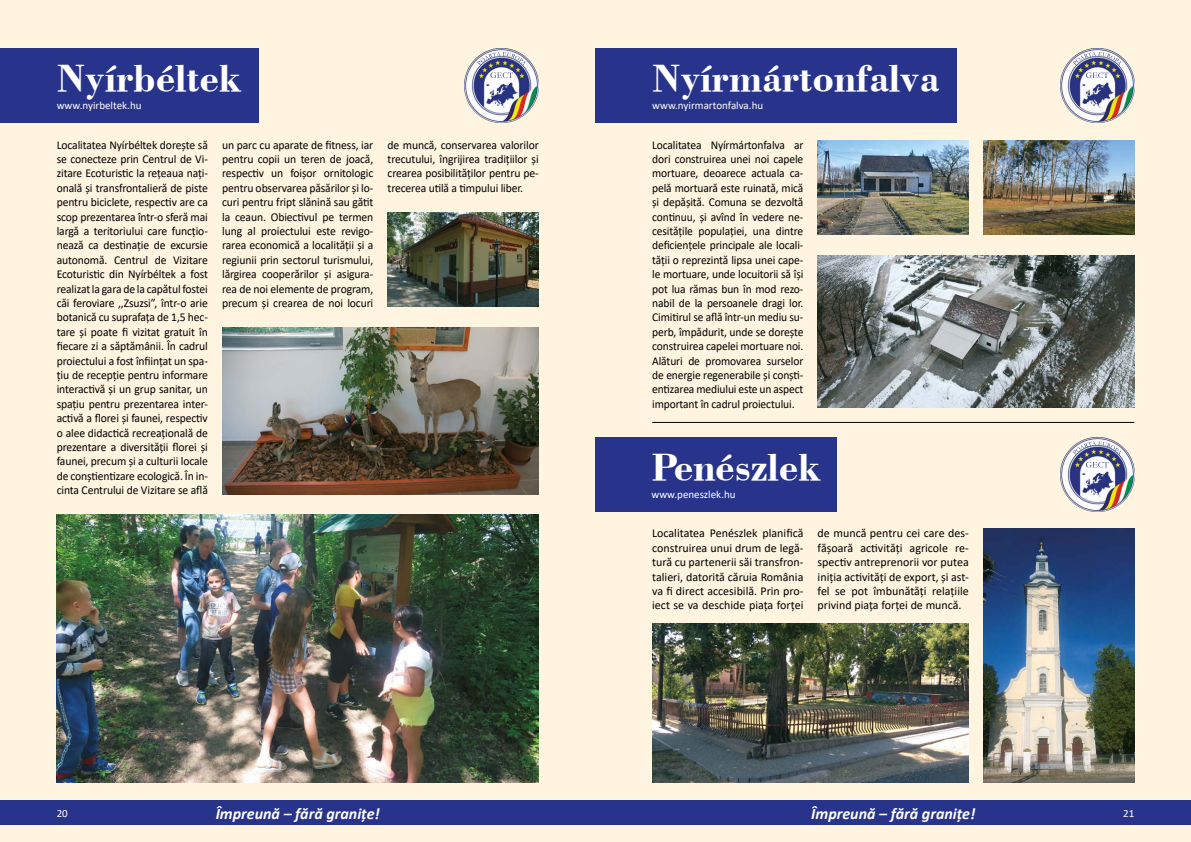
<style>
.page{position:relative;width:1191px;height:842px;background:#fff4e0}
.page>*{position:absolute;margin:0;border:0;box-sizing:border-box;transform-origin:0 0}
.t1{font:700 40px "Bodoni PFL";color:#fff}
.t2{font:italic 700 16px "Calibri";color:#fff}
.t3{font:12px/14.4px "Calibri";letter-spacing:-.01em;color:#000;text-align:justify}
.t4{font:12px/14.4px "Calibri";letter-spacing:-.01em;color:#000;text-align:justify;scale:.96 1}
.t5{font:11px "Calibri";color:#fff}
</style>
<div class="page">
<div style="left:595px;top:801px;width:596px;height:24px;background:#28348b"></div>
<div style="left:0;top:801px;width:595px;height:24px;background:#28348b"></div>
<div style="left:0;top:48px;width:258px;height:75px;background:#28348b"></div>
<img style="left:387px;top:212px;width:152px;height:95px">
<img style="left:222px;top:327px;width:317px;height:167px">
<img style="left:57px;top:515px;width:482px;height:267px">
<div style="left:595px;top:438px;width:242px;height:74px;background:#28348b"></div>
<div style="left:595px;top:48px;width:361px;height:75px;background:#28348b"></div>
<img style="left:817px;top:140px;width:152px;height:95px">
<img style="left:983px;top:140px;width:151px;height:95px">
<img style="left:817px;top:256px;width:317px;height:152px">
<hr style="left:652px;top:422px;width:482px;height:1px;background:#000">
<img style="left:983px;top:529px;width:151px;height:253px">
<img style="left:652px;top:624px;width:317px;height:158px">
<img style="left:465px;top:48px;width:74px;height:74px">
<svg style="left:477px;top:52px;width:48px;height:14px"></svg>
<div style="left:491px;top:72px;width:21px;height:7px;background:#fff"></div>
<svg style="left:490px;top:72px;width:23px;height:6px"></svg>
<img style="left:1060px;top:48px;width:74px;height:74px">
<svg style="left:1072px;top:52px;width:48px;height:14px"></svg>
<div style="left:1086px;top:72px;width:21px;height:7px;background:#fff"></div>
<svg style="left:1086px;top:72px;width:22px;height:6px"></svg>
<img style="left:1060px;top:438px;width:74px;height:74px">
<svg style="left:1072px;top:441px;width:48px;height:14px"></svg>
<svg style="left:1086px;top:461px;width:21px;height:7px"></svg>
<svg style="left:1086px;top:462px;width:22px;height:5px"></svg>
<h1 class="t1" style="left:57px;top:50px;width:186px">Nyírbéltek</h1>
<p class="t5" style="left:57px;top:98px;width:86px">www.nyirbeltek.hu</p>
<p class="t3" style="left:57px;top:137px;width:153px">Localitatea Nyírbéltek dorește să se conecteze prin Centrul de Vi&shy;zitare Ecoturistic la rețeaua nați&shy;onală și transfrontalieră de piste pentru biciclete, respectiv are ca scop prezentarea într-o sferă mai largă a teritoriului care funcțio&shy;nează ca destinație de excursie autonomă. Centrul de Vizitare Ecoturistic din Nyírbéltek a fost realizat la gara de la capătul fostei căi feroviare ,,Zsuzsi”, într-o arie botanică cu suprafața de 1,5 hec&shy;tare și poate fi vizitat gratuit în fiecare zi a săptămânii. În cadrul proiectului a fost înființat un spa&shy;țiu de recepție pentru informare interactivă și un grup sanitar, un spațiu pentru prezentarea inter&shy;activă a florei și faunei, respectiv o alee didactică recreațională de prezentare a diversității florei și faunei, precum și a culturii locale de conștientizare ecologică. În in&shy;cinta Centrului de Vizitare se află</p>
<p class="t3" style="left:222px;top:137px;width:153px">un parc cu aparate de fitness, iar pentru copii un teren de joacă, respectiv un foișor ornitologic pentru observarea păsărilor și lo&shy;curi pentru fript slănină sau gătit la ceaun. Obiectivul pe termen lung al proiectului este revigo&shy;rarea economică a localității și a regiunii prin sectorul turismului, lărgirea cooperărilor și asigura&shy;rea de noi elemente de program, precum și crearea de noi locuri</p>
<p class="t3" style="left:387px;top:137px;width:153px">de muncă, conservarea valorilor trecutului, îngrijirea tradițiilor și crearea posibilităților pentru pe&shy;trecerea utilă a timpului liber.</p>
<h1 class="t1" style="left:652px;top:50px;width:289px">Nyírmártonfalva</h1>
<p class="t5" style="left:652px;top:98px;width:112px">www.nyirmartonfalva.hu</p>
<p class="t4" style="left:652px;top:137px;width:159px">Localitatea Nyírmártonfalva ar dori construirea unei noi capele mortuare, deoarece actuala ca&shy;pelă mortuară este ruinată, mică și depășită. Comuna se dezvoltă continuu, și avînd în vedere ne&shy;cesitățile populației, una dintre deficiențele principale ale locali&shy;tății o reprezintă lipsa unei cape&shy;le mortuare, unde locuitorii să își pot lua rămas bun în mod rezo&shy;nabil de la persoanele dragi lor.<br>Cimitirul se află într-un mediu su&shy;perb, împădurit, unde se dorește construirea capelei mortuare noi.<br>Alături de promovarea surselor de energie regenerabile și conști&shy;entizarea mediului este un aspect important în cadrul proiectului.</p>
<h1 class="t1" style="left:651px;top:439px;width:170px">Penészlek</h1>
<p class="t5" style="left:651px;top:486px;width:86px">www.peneszlek.hu</p>
<p class="t3" style="left:652px;top:526px;width:153px">Localitatea Penészlek planifică construirea unui drum de legă&shy;tură cu partenerii săi transfron&shy;talieri, datorită căruia România va fi direct accesibilă. Prin pro&shy;iect se va deschide piața forței</p>
<p class="t3" style="left:817px;top:526px;width:153px">de muncă pentru cei care des&shy;fășoară activități agricole re&shy;spectiv antreprenorii vor putea iniția activități de export, și ast&shy;fel se pot îmbunătăți relațiile privind piața forței de muncă.</p>
<p class="t5" style="left:57px;top:806px;width:13px">20</p>
<h2 class="t2" style="left:216px;top:802px;width:166px">Împreună – fără granițe!</h2>
<h2 class="t2" style="left:811px;top:802px;width:166px">Împreună – fără granițe!</h2>
<p class="t5" style="left:1123px;top:806px;width:13px">21</p>
</div>
